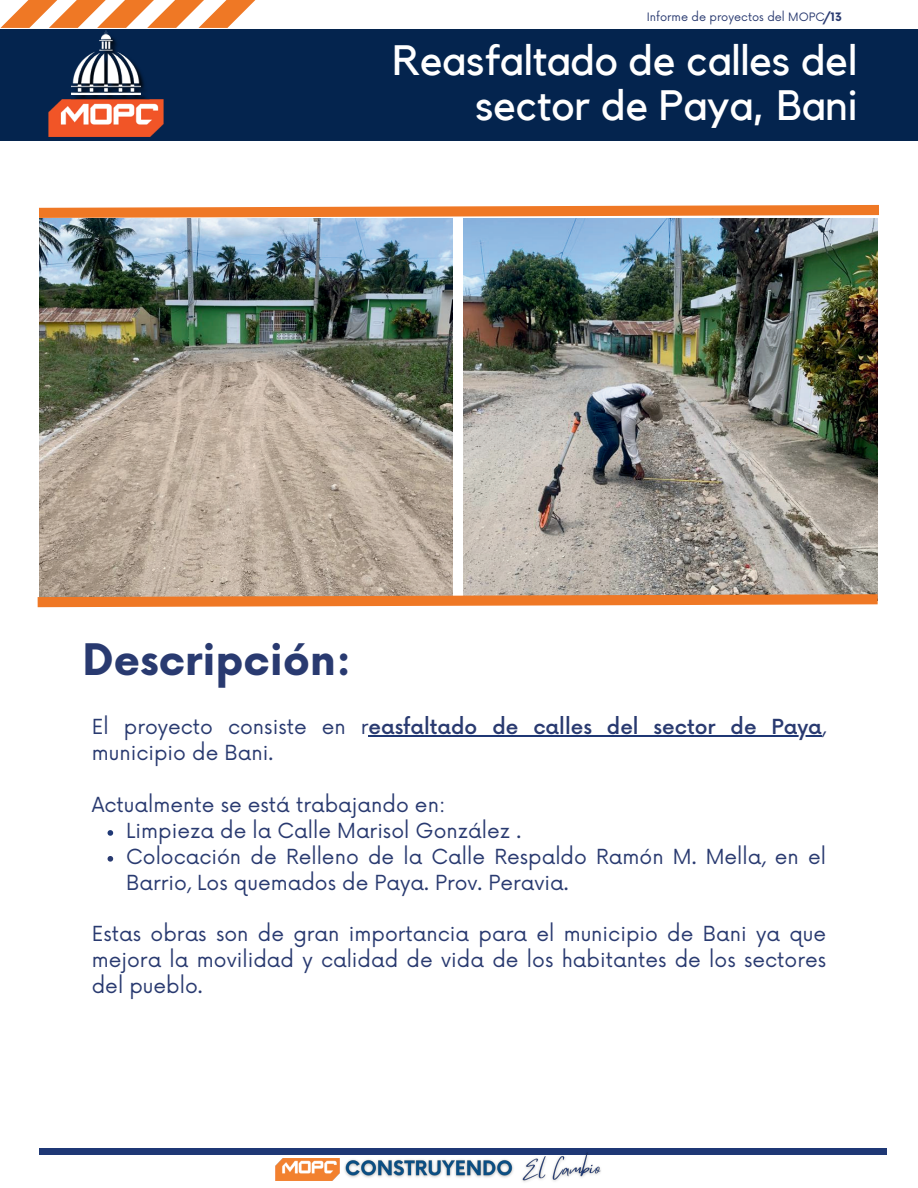
<style>
.page{position:relative;width:918px;height:1188px;background:#fff}
.page>*{position:absolute;margin:0;border:0;box-sizing:border-box;transform-origin:0 0}
.t1{font:42.3px/44.4px "Kollektif";color:#fff;text-align:right}
.t2{font:700 42.3px "Now";color:#293a70}
.t3{font:20.25px/25.8px "Now";color:#293a70}
.t4{font:11.25px "Now";color:#293a70}
.s1{font-weight:700}
.s2{font-weight:500}
</style>
<div class="page">
<img style="left:463px;top:223px;width:414px;height:366px">
<img style="left:39px;top:223px;width:414px;height:366px">
<div style="left:0;top:29px;width:918px;height:112px;background:#04244e"></div>
<img style="left:48px;top:31px;width:116px;height:106px">
<svg style="left:39px;top:204px;width:840px;height:19px"></svg>
<svg style="left:37px;top:589px;width:841px;height:19px"></svg>
<div style="left:39px;top:1148px;width:848px;height:6px;background:#1f3875"></div>
<img style="left:517px;top:1152px;width:90px;height:30px">
<img style="left:344px;top:1156px;width:174px;height:26px">
<img style="left:275px;top:1159px;width:64px;height:21px">
<svg style="left:108px;top:830px;width:5px;height:6px"></svg>
<svg style="left:108px;top:856px;width:5px;height:6px"></svg>
<hr style="left:368px;top:736px;width:454px;height:1px;background:#1f3875">
<svg style="left:0;top:0;width:256px;height:28px"></svg>
<p class="t4" style="left:647px;top:7px;width:197px">Informe de proyectos del MOPC<span class="s1">/13</span></p>
<h1 class="t1" style="left:392px;top:39px;width:466px">Reasfaltado de calles del sector de Paya, Bani</h1>
<h1 class="t2" style="left:82px;top:628px;width:271px">Descripción:</h1>
<p class="t3" style="left:92px;top:713px;width:736px">El proyecto consiste en r<span class="s2">easfaltado de calles del sector de Paya</span>, municipio de Bani.</p>
<p class="t3" style="left:92px;top:790px;width:355px">Actualmente se está trabajando en:</p>
<p class="t3" style="left:126px;top:816px;width:701px">Limpieza de la Calle Marisol González .<br>Colocación de Relleno de la Calle Respaldo Ramón M. Mella, en el<br>Barrio, Los quemados de Paya. Prov. Peravia.</p>
<p class="t3" style="left:92px;top:920px;width:736px;text-align:justify">Estas obras son de gran importancia para el municipio de Bani ya que mejora la movilidad y calidad de vida de los habitantes de los sectores del pueblo.</p>
</div>
